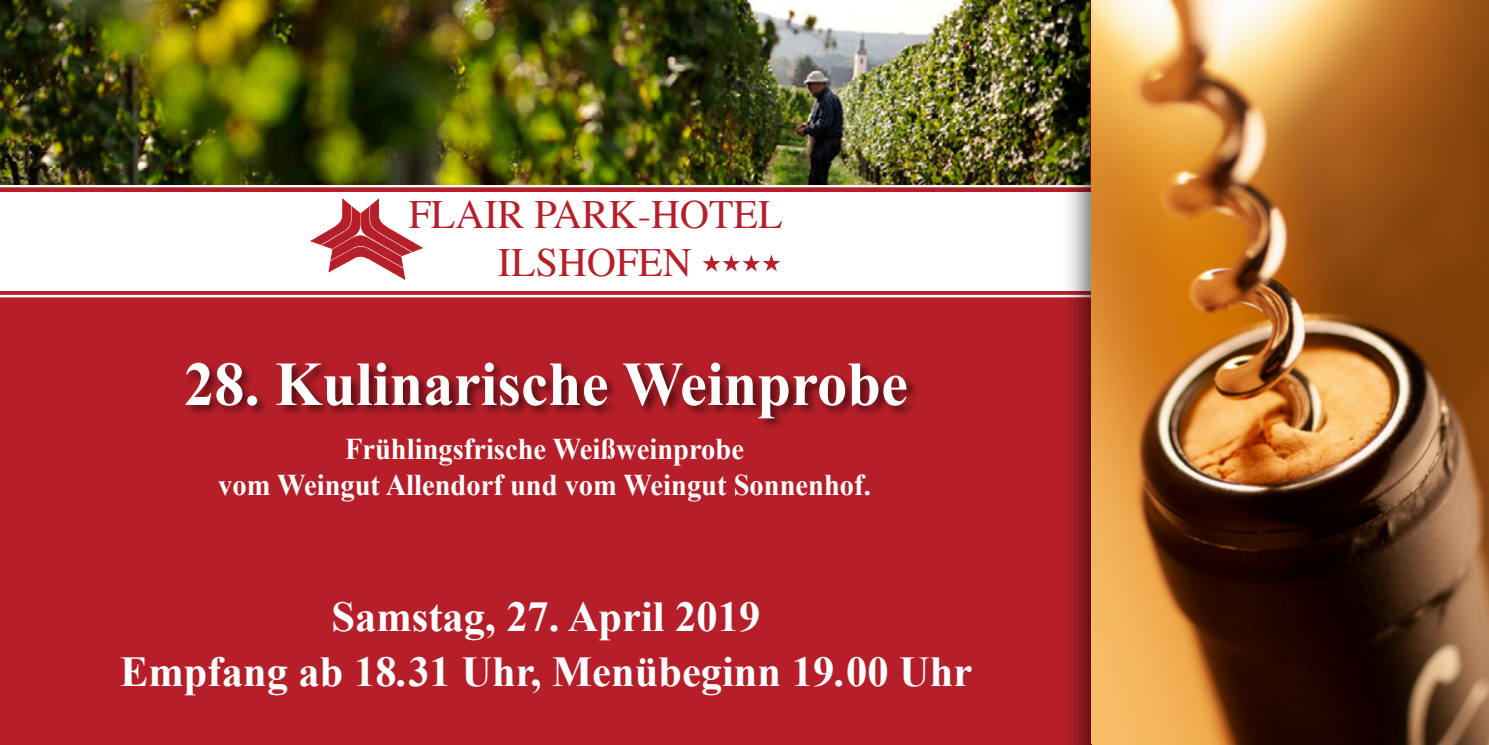
<style>
.page{position:relative;width:1489px;height:745px;background:#fff}
.page>*{position:absolute;margin:0;border:0;box-sizing:border-box;transform-origin:0 0}
.t1{font:700 62.5px "Times New Roman";color:#fff}
.t2{font:700 42.5px/55px "Times New Roman";color:#fff;text-align:center}
.t3{font:40px/48px "Times";color:#b61f29;text-align:center}
.t4{font:700 30px/36px "Times New Roman";color:#fff;text-align:center;scale:.95 1}
</style>
<div class="page">
<div style="left:0;top:0;width:1091px;height:744px;background:#b61f29"></div>
<div style="left:184px;top:360px;width:735px;height:69px;background:#000;opacity:.5"></div>
<div style="left:0;top:191px;width:1093px;height:99px;background:#fff"></div>
<hr style="left:0;top:185px;width:1093px;height:2px;background:#fff">
<hr style="left:0;top:295px;width:1093px;height:2px;background:#fff">
<svg style="left:311px;top:199px;width:111px;height:80px"></svg>
<svg style="left:703px;top:254px;width:77px;height:17px"></svg>
<img style="left:0;top:0;width:1061px;height:184px">
<div style="left:1061px;top:0;width:427px;height:744px;background:#000;opacity:.6"></div>
<img style="left:1091px;top:0;width:397px;height:744px">
<h3 class="t3" style="left:408px;top:187px;width:375px">FLAIR PARK-HOTEL<br>ILSHOFEN</h3>
<h1 class="t1" style="left:184px;top:340px;width:725px">28. Kulinarische Weinprobe</h1>
<p class="t4" style="left:218px;top:430px;width:688px">Frühlingsfrische Weißweinprobe<br>vom Weingut Allendorf und vom Weingut Sonnenhof.</p>
<h2 class="t2" style="left:120px;top:588px;width:853px">Samstag, 27. April 2019<br>Empfang ab 18.31 Uhr, Menübeginn 19.00 Uhr</h2>
</div>
